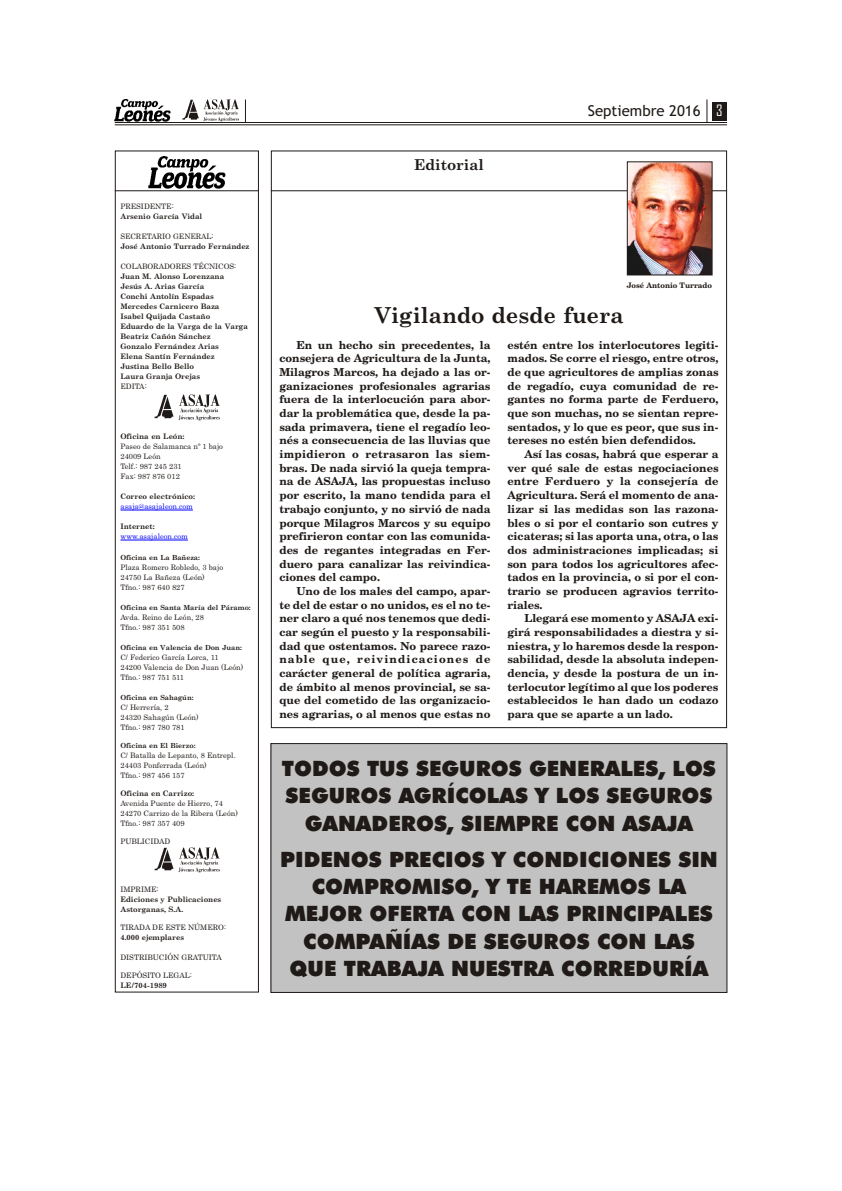
<style>
.page{position:relative;width:842px;height:1191px;background:#fff}
.page>*{position:absolute;margin:0;border:0;box-sizing:border-box;transform-origin:0 0}
.t1{font:700 22px "Century";color:#1f1a17}
.t2{font:21.2px/27.1px "Futura X Blk BT";color:#1f1a17;text-align:center}
.t3{font:15px "Trebuchet MS";color:#1f1a17}
.t4{font:700 15px "Century";color:#1f1a17}
.t5{font:700 11px/13.7px "New Century Schoolbook";color:#1f1a17;text-align:justify}
.t6{font:7.5px/10px "Century";letter-spacing:.005em;color:#1f1a17}
.t7{font:700 7.5px/10px "Century";color:#1f1a17}
.t8{font:7.5px "Century";letter-spacing:.005em;color:#00f}
.t9{font:700 7.5px "New Century Schoolbook";color:#1f1a17}
.t10{font:700 7px "Century";color:#1f1a17}
.s1{font-family:"Agency FB";color:#fff}
</style>
<div class="page">
<img style="left:115px;top:100px;width:55px;height:22px">
<img style="left:182px;top:99px;width:57px;height:23px">
<hr style="left:120px;top:510px;width:73px;height:1px;background:#00f">
<hr style="left:120px;top:540px;width:68px;height:1px;background:#00f">
<div style="left:115px;top:150px;width:144px;height:843px;border:1px solid #1f1a17"></div>
<hr style="left:271px;top:191px;width:456px;height:1px;background:#1f1a17">
<img style="left:148px;top:157px;width:78px;height:31px">
<hr style="left:115px;top:191px;width:144px;height:1px;background:#1f1a17">
<img style="left:154px;top:395px;width:66px;height:25px">
<img style="left:154px;top:847px;width:66px;height:26px">
<div style="left:713px;top:102px;width:14px;height:18px;background:#1f1a17"></div>
<svg style="left:245px;top:99px;width:1px;height:23px"></svg>
<svg style="left:707px;top:99px;width:1px;height:23px"></svg>
<hr style="left:115px;top:125px;width:612px;height:1px;background:#1f1a17">
<hr style="left:115px;top:122px;width:612px;height:1px;background:#1f1a17">
<div style="left:271px;top:743px;width:456px;height:250px;background:#c2c2c2"></div>
<div style="left:271px;top:743px;width:456px;height:250px;border:1px solid #1f1a17"></div>
<img style="left:629px;top:164px;width:81px;height:109px">
<div style="left:627px;top:162px;width:85px;height:113px;border:1px solid #1f1a17"></div>
<p class="t6" style="left:120px;top:202px;width:55px">PRESIDENTE:</p>
<p class="t7" style="left:120px;top:212px;width:83px">Arse nio Gar cía Vidal</p>
<p class="t6" style="left:120px;top:232px;width:95px">SECRETARIO GENERAL:</p>
<p class="t7" style="left:120px;top:242px;width:131px">Jo sé Anto nio Tu rra do Fer nán dez</p>
<p class="t6" style="left:120px;top:262px;width:117px">COLABORADORES TÉCNICOS:</p>
<p class="t7" style="left:120px;top:272px;width:129px">Juan M. Alon so Lo ren za na<br>Je sús A. Arias García<br>Con chi Anto lín Espa das<br>Mer ce des Car ni ce ro Ba za<br>Isa bel Qui ja da Cas ta ño<br>Eduardo de la Var ga de la Var ga<br>Bea triz Ca ñón Sán chez<br>Gon za lo Fer nán dez Arias<br>Ele na San tín Fer nán dez<br>Jus ti na Be llo Be llo<br>Lau ra Gran ja Ore jas</p>
<p class="t6" style="left:120px;top:382px;width:28px">EDITA:</p>
<p class="t7" style="left:120px;top:432px;width:66px">Ofi ci na en León:</p>
<p class="t6" style="left:120px;top:442px;width:104px">Pa seo de Sa la man ca nº 1 ba jo<br>24009 León<br>Telf.: 987 245 231<br>Fax: 987 876 012</p>
<p class="t7" style="left:120px;top:492px;width:76px">Co rreo elec tró ni co:</p>
<p class="t8" style="left:120px;top:504px;width:74px">asaja@asajaleon.com</p>
<p class="t7" style="left:120px;top:522px;width:36px">Inter net:</p>
<p class="t8" style="left:120px;top:534px;width:69px">www.asajaleon.com</p>
<p class="t10" style="left:120px;top:554px;width:81px">Ofi ci na en La Ba ñe za:</p>
<p class="t6" style="left:120px;top:562px;width:104px">Pla za Ro me ro Ro ble do, 3 ba jo<br>24750 La Ba ñe za (León)<br>Tfno.: 987 640 827</p>
<p class="t10" style="left:120px;top:604px;width:132px">Ofi ci na en San ta Ma ría del Pá ra mo:</p>
<p class="t6" style="left:120px;top:613px;width:85px">Avda. Rei no de León, 28<br>Tfno.: 987 351 508</p>
<p class="t10" style="left:120px;top:644px;width:123px">Ofi ci na en Va len cia de Don Juan:</p>
<p class="t6" style="left:120px;top:653px;width:124px">C/ Fe de ri co Gar cía Lor ca, 11<br>24200 Va lencia de Don Juan (León)<br>Tfno.: 987 751 511</p>
<p class="t10" style="left:120px;top:695px;width:75px">Ofi ci na en Saha gún:</p>
<p class="t6" style="left:120px;top:703px;width:80px">C/ He rre ría, 2<br>24320 Saha gún (León)<br>Tfno.: 987 780 781</p>
<p class="t10" style="left:120px;top:743px;width:77px">Ofici na en El Bier zo:</p>
<p class="t6" style="left:120px;top:751px;width:117px">C/ Ba ta lla de Le pan to, 8 Entrepl.<br>24403 Pon fe rra da (León)<br>Tfno.: 987 456 157</p>
<p class="t7" style="left:120px;top:789px;width:75px">Ofi ci na en Ca rri zo:</p>
<p class="t6" style="left:120px;top:799px;width:119px">Ave ni da Puen te de Hie rro, 74<br>24270 Ca rri zo de la Ri be ra (León)<br>Tfno.: 987 357 409</p>
<p class="t6" style="left:120px;top:837px;width:52px">PUBLICIDAD</p>
<p class="t6" style="left:120px;top:885px;width:40px">IMPRIME:</p>
<p class="t7" style="left:120px;top:895px;width:102px">Edi cio nes y Pu bli ca cio nes<br>Astor ga nas, S.A.</p>
<p class="t6" style="left:120px;top:923px;width:107px">TIRADA DE ESTE NÚMERO:</p>
<p class="t7" style="left:120px;top:933px;width:65px">4.000 ejem pla res</p>
<p class="t6" style="left:120px;top:953px;width:103px">DISTRIBUCIÓN GRATUITA</p>
<p class="t6" style="left:120px;top:971px;width:73px">DEPÓSITO LEGAL:</p>
<p class="t7" style="left:120px;top:981px;width:48px">LE/704-1989</p>
<h3 class="t4" style="left:414px;top:159px;width:71px">Editorial</h3>
<h3 class="t3" style="left:588px;top:105px;width:136px">Septiembre 2016 <span class="s1">3</span></h3>
<p class="t9" style="left:627px;top:282px;width:87px">José An to nio Turrado</p>
<h1 class="t1" style="left:374px;top:306px;width:251px">Vigilando desde fuera</h1>
<p class="t5" style="left:279px;top:339px;width:213px;text-indent:17px">En un he cho sin pre ce den tes, la con se je ra de Agri cul tu ra de la Jun ta, Mi la gros Mar cos, ha de ja do a las or - ga ni za cio nes pro fe sio na les agra rias fue ra de la in ter lo cu ción pa ra abor - dar la pro ble má ti ca que, des de la pa - sa da pri ma ve ra, tie ne el re ga dío leo - nés a con se cuen cia de las llu vias que im pi die ron o re tra sa ron las siem - bras. De na da sir vió la que ja tem pra - na de ASAJA, las pro pues tas in clu so por es cri to, la ma no ten di da pa ra el tra ba jo con junto, y no sir vió de na da por que Mi la gros Mar cos y su equi po pre fi rie ron con tar con las co mu ni da - des de re gan tes in te gra das en Fer - due ro pa ra ca na li zar las rei vin di ca - cio nes del cam po.</p>
<p class="t5" style="left:279px;top:585px;width:213px;text-indent:17px">Uno de los ma les del cam po, apar - te del de es tar o no uni dos, es el no te - ner cla ro a qué nos te ne mos que de di - car se gún el pues to y la res pon sa bi li - dad que os ten ta mos. No pa re ce ra zo - na ble que, rei vin di ca cio nes de ca rác ter ge ne ral de po lí ti ca agra ria, de ám bi to al me nos pro vin cial, se sa - que del co me ti do de las or ga ni za cio - nes agra rias, o al me nos que es tas no</p>
<p class="t5" style="left:507px;top:339px;width:213px">es tén en tre los in ter lo cu to res le gi ti - ma dos. Se co rre el ries go, en tre otros, de que agri cul to res de am plias zo nas de re ga dío, cu ya co mu ni dad de re - gan tes no for ma par te de Fer due ro, que son mu chas, no se sien tan re pre - sen ta dos, y lo que es peor, que sus in - te re ses no es tén bien de fen di dos.</p>
<p class="t5" style="left:507px;top:448px;width:213px;text-indent:17px">Así las co sas, ha brá que es pe rar a ver qué sa le de es tas ne go cia cio nes en tre Fer due ro y la con se je ría de Agri cul tu ra. Se rá el mo men to de ana - li zar si las me di das son las ra zo na - bles o si por el con ta rio son cu tres y ci ca te ras; si las apor ta una, otra, o las dos ad mi nis tra cio nes im pli ca das; si son pa ra to dos los agri cul to res afec - ta dos en la pro vin cia, o si por el con - tra rio se pro du cen agra vios te rri to - ria les.</p>
<p class="t5" style="left:507px;top:613px;width:213px;text-indent:17px">Lle ga rá ese mo men to y ASAJA exi - gi rá res pon sa bi li da des a dies tra y si - nies tra, y lo ha re mos des de la res pon - sa bi li dad, des de la ab so lu ta in de pen - den cia, y desde la pos tu ra de un in - ter lo cu tor le gí ti mo al que los po de res es ta ble ci dos le han da do un co da zo pa ra que se apar te a un la do.</p>
<h2 class="t2" style="left:282px;top:757px;width:435px">TODOS TUS SEGUROS GEN ER A LES, LOS<br>SEGUROS AGRÍCOLAS Y LOS SEGUROS<br>GANADEROS, SIEMPRE CON ASAJA</h2>
<h2 class="t2" style="left:280px;top:848px;width:439px">PIDENOS PRECIOS Y CONDICIONES SIN<br>COMPROMISO, Y TE HAREMOS LA<br>MEJOR OFERTA CON LAS PRINCIPALES<br>COMPAÑÍAS DE SEGUROS CON LAS<br>QUE TRABAJA NUESTRA CORREDURÍA</h2>
</div>
